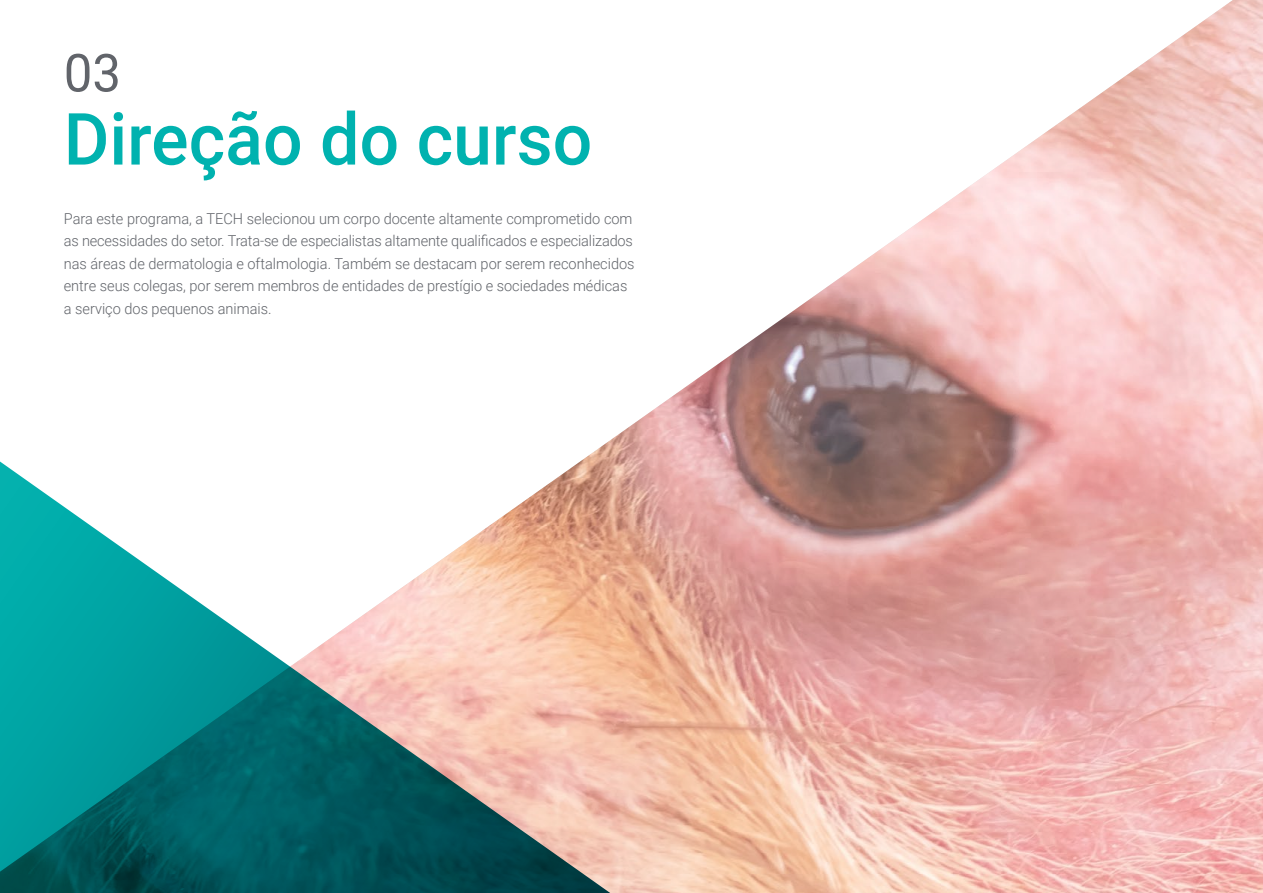
<style>
.page{position:relative;width:1263px;height:893px;background:#fff}
.page>*{position:absolute;margin:0;border:0;box-sizing:border-box;transform-origin:0 0}
.t1{font:500 72px "Roboto";color:#00b2af}
.t2{font:52.5px "Roboto";color:#61646a}
.t3{font:300 15px/22.5px "Roboto";color:#61646a}
</style>
<div class="page">
<img style="left:602px;top:0;width:661px;height:893px">
<svg style="left:0;top:446px;width:640px;height:447px"></svg>
<h2 class="t2" style="left:64px;top:36px;width:59px">03</h2>
<h1 class="t1" style="left:64px;top:89px;width:530px">Direção do curso</h1>
<p class="t3" style="left:64px;top:207px;width:572px">Para este programa, a TECH selecionou um corpo docente altamente comprometido com as necessidades do setor. Trata-se de especialistas altamente qualificados e especializados nas áreas de dermatologia e oftalmologia. Também se destacam por serem reconhecidos entre seus colegas, por serem membros de entidades de prestígio e sociedades médicas a serviço dos pequenos animais.</p>
</div>
